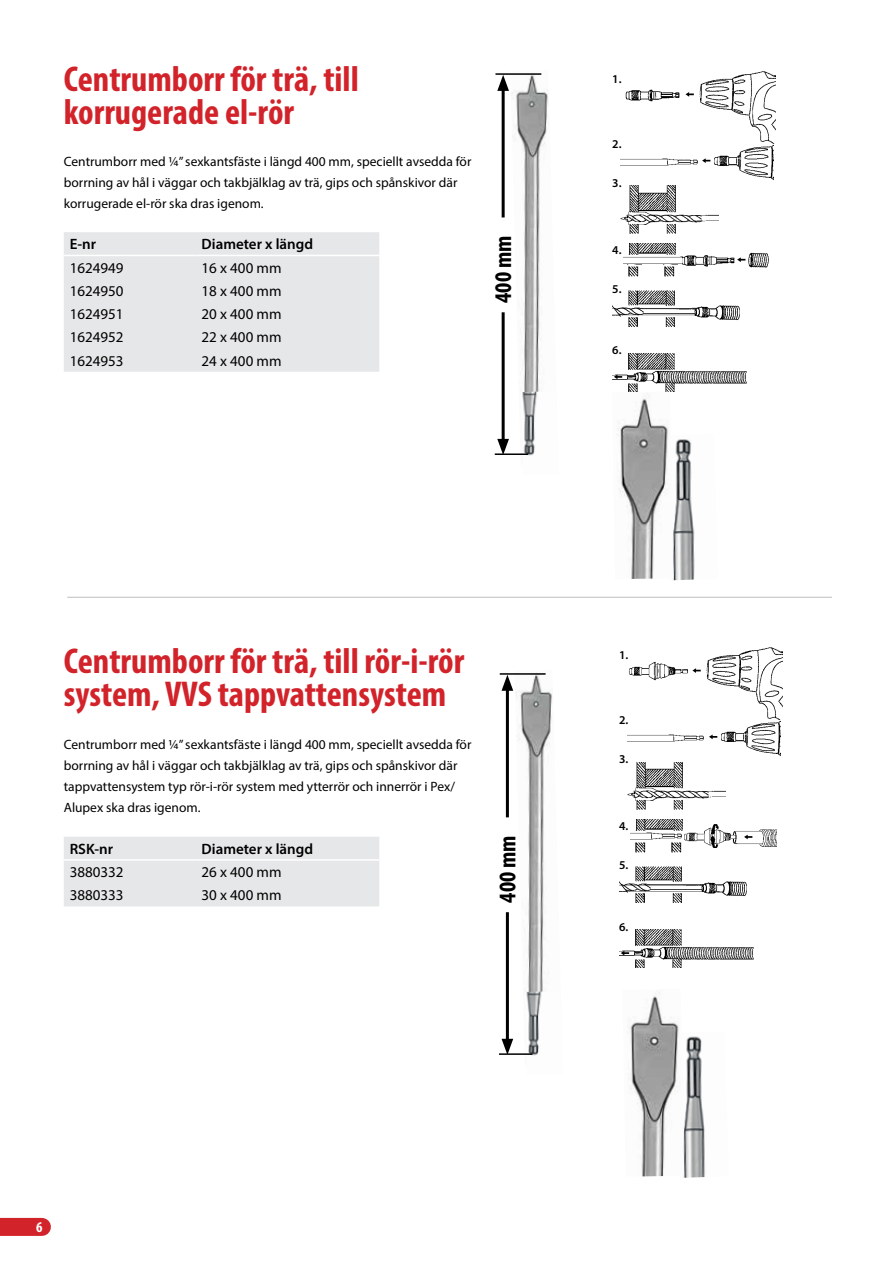
<style>
.page{position:relative;width:893px;height:1263px;background:#fff}
.page>*{position:absolute;margin:0;border:0;box-sizing:border-box;transform-origin:0 0}
.t1{font:700 condensed 36px/33px "Myriad Pro";color:#d2232a}
.t2{font:700 condensed 24px "Myriad Pro";color:#000}
.t3{font:15px "Myriad Pro";color:#000}
.t4{font:600 15px "Myriad Pro";color:#000}
.t5{font:700 condensed 15px "Myriad Pro";color:#fff}
.t6{font:13.5px/21px "Myriad Pro";color:#000}
.t7{font:600 12px "Myriad Pro";color:#000}
</style>
<div class="page">
<div style="left:0;top:1218px;width:42px;height:18px;background:#d2232a"></div>
<div style="left:64px;top:837px;width:315px;height:69px;background:#e6e7e8"></div>
<hr style="left:64px;top:859px;width:132px;height:2px;background:#fff">
<hr style="left:196px;top:859px;width:183px;height:2px;background:#fff">
<img style="left:516px;top:672px;width:36px;height:319px">
<img style="left:526px;top:991px;width:17px;height:65px">
<hr style="left:500px;top:673px;width:46px;height:2px;background:#000">
<hr style="left:499px;top:1053px;width:33px;height:2px;background:#000">
<hr style="left:506px;top:685px;width:3px;height:132px;background:#000">
<svg style="left:502px;top:675px;width:11px;height:16px"></svg>
<hr style="left:506px;top:912px;width:3px;height:132px;background:#000">
<svg style="left:502px;top:1039px;width:11px;height:16px"></svg>
<img style="left:619px;top:929px;width:135px;height:39px">
<img style="left:619px;top:866px;width:128px;height:37px">
<img style="left:671px;top:842px;width:10px;height:11px">
<img style="left:636px;top:819px;width:46px;height:11px">
<img style="left:712px;top:721px;width:68px;height:35px">
<img style="left:706px;top:647px;width:76px;height:73px">
<img style="left:635px;top:842px;width:11px;height:11px">
<img style="left:681px;top:823px;width:95px;height:29px">
<svg style="left:694px;top:668px;width:7px;height:5px"></svg>
<svg style="left:709px;top:734px;width:8px;height:5px"></svg>
<svg style="left:744px;top:835px;width:8px;height:4px"></svg>
<svg style="left:621px;top:951px;width:8px;height:4px"></svg>
<img style="left:628px;top:661px;width:66px;height:20px">
<img style="left:630px;top:830px;width:52px;height:12px">
<img style="left:627px;top:734px;width:77px;height:8px">
<img style="left:619px;top:882px;width:85px;height:12px">
<img style="left:635px;top:762px;width:48px;height:48px">
<img style="left:627px;top:788px;width:98px;height:13px">
<div style="left:64px;top:232px;width:315px;height:140px;background:#e6e7e8"></div>
<hr style="left:64px;top:255px;width:132px;height:1px;background:#fff">
<hr style="left:196px;top:255px;width:183px;height:1px;background:#fff">
<img style="left:673px;top:439px;width:22px;height:141px">
<img style="left:617px;top:391px;width:56px;height:188px">
<img style="left:683px;top:1036px;width:22px;height:142px">
<img style="left:630px;top:992px;width:54px;height:185px">
<img style="left:511px;top:73px;width:37px;height:318px">
<img style="left:522px;top:391px;width:17px;height:65px">
<hr style="left:495px;top:73px;width:46px;height:2px;background:#000">
<hr style="left:495px;top:453px;width:33px;height:2px;background:#000">
<hr style="left:502px;top:85px;width:3px;height:132px;background:#000">
<svg style="left:497px;top:75px;width:12px;height:16px"></svg>
<hr style="left:502px;top:312px;width:3px;height:133px;background:#000">
<svg style="left:497px;top:439px;width:12px;height:15px"></svg>
<img style="left:682px;top:252px;width:87px;height:16px">
<img style="left:625px;top:89px;width:55px;height:13px">
<img style="left:612px;top:353px;width:135px;height:38px">
<img style="left:628px;top:290px;width:112px;height:37px">
<img style="left:664px;top:266px;width:11px;height:11px">
<img style="left:629px;top:243px;width:47px;height:11px">
<img style="left:710px;top:143px;width:64px;height:37px">
<img style="left:699px;top:71px;width:76px;height:72px">
<img style="left:628px;top:266px;width:11px;height:11px">
<svg style="left:685px;top:92px;width:9px;height:5px"></svg>
<svg style="left:702px;top:158px;width:8px;height:5px"></svg>
<svg style="left:737px;top:257px;width:8px;height:5px"></svg>
<svg style="left:614px;top:375px;width:8px;height:4px"></svg>
<img style="left:623px;top:254px;width:59px;height:11px">
<img style="left:620px;top:158px;width:77px;height:8px">
<img style="left:612px;top:305px;width:85px;height:13px">
<img style="left:628px;top:186px;width:48px;height:48px">
<img style="left:620px;top:212px;width:99px;height:13px">
<hr style="left:67px;top:597px;width:765px;height:1px;background:#bcbec0">
<h1 class="t1" style="left:64px;top:62px;width:296px">Centrumborr för trä, till korrugerade el-rör</h1>
<p class="t6" style="left:64px;top:151px;width:409px">Centrumborr med ¼” sexkantsfäste i längd 400 mm, speciellt avsedda för borrning av hål i väggar och takbjälklag av trä, gips och spånskivor där korrugerade el-rör ska dras igenom.</p>
<p class="t4" style="left:70px;top:235px;width:28px">E-nr</p>
<p class="t4" style="left:202px;top:235px;width:113px">Diameter x längd</p>
<p class="t3" style="left:70px;top:258px;width:55px">1624949</p>
<p class="t3" style="left:202px;top:258px;width:81px">16 x 400 mm</p>
<p class="t3" style="left:70px;top:282px;width:55px">1624950</p>
<p class="t3" style="left:202px;top:282px;width:81px">18 x 400 mm</p>
<p class="t3" style="left:70px;top:305px;width:55px">1624951</p>
<p class="t3" style="left:202px;top:305px;width:81px">20 x 400 mm</p>
<p class="t3" style="left:70px;top:328px;width:55px">1624952</p>
<p class="t3" style="left:202px;top:328px;width:81px">22 x 400 mm</p>
<p class="t3" style="left:70px;top:351px;width:55px">1624953</p>
<p class="t3" style="left:202px;top:351px;width:81px">24 x 400 mm</p>
<h2 class="t2" style="left:488px;top:303px;width:69px;rotate:-90deg">400 mm</h2>
<p class="t7" style="left:612px;top:71px;width:11px">1.</p>
<p class="t7" style="left:612px;top:137px;width:11px">2.</p>
<p class="t7" style="left:612px;top:175px;width:11px">3.</p>
<p class="t7" style="left:612px;top:242px;width:11px">4.</p>
<p class="t7" style="left:612px;top:281px;width:11px">5.</p>
<p class="t7" style="left:612px;top:343px;width:11px">6.</p>
<h1 class="t1" style="left:64px;top:644px;width:402px">Centrumborr för trä, till rör-i-rör system, VVS tappvattensystem</h1>
<p class="t6" style="left:64px;top:734px;width:409px">Centrumborr med ¼” sexkantsfäste i längd 400 mm, speciellt avsedda för borrning av hål i väggar och takbjälklag av trä, gips och spånskivor där tappvattensystem typ rör-i-rör system med ytterrör och innerrör i Pex/ Alupex ska dras igenom.</p>
<p class="t4" style="left:70px;top:839px;width:45px">RSK-nr</p>
<p class="t4" style="left:202px;top:839px;width:113px">Diameter x längd</p>
<p class="t3" style="left:70px;top:863px;width:55px">3880332</p>
<p class="t3" style="left:202px;top:863px;width:81px">26 x 400 mm</p>
<p class="t3" style="left:70px;top:886px;width:55px">3880333</p>
<p class="t3" style="left:202px;top:886px;width:81px">30 x 400 mm</p>
<h2 class="t2" style="left:492px;top:903px;width:69px;rotate:-90deg">400 mm</h2>
<p class="t7" style="left:619px;top:647px;width:11px">1.</p>
<p class="t7" style="left:619px;top:713px;width:11px">2.</p>
<p class="t7" style="left:619px;top:751px;width:11px">3.</p>
<p class="t7" style="left:619px;top:818px;width:11px">4.</p>
<p class="t7" style="left:619px;top:857px;width:11px">5.</p>
<p class="t7" style="left:619px;top:919px;width:11px">6.</p>
<p class="t5" style="left:36px;top:1217px;width:8px">6</p>
</div>
